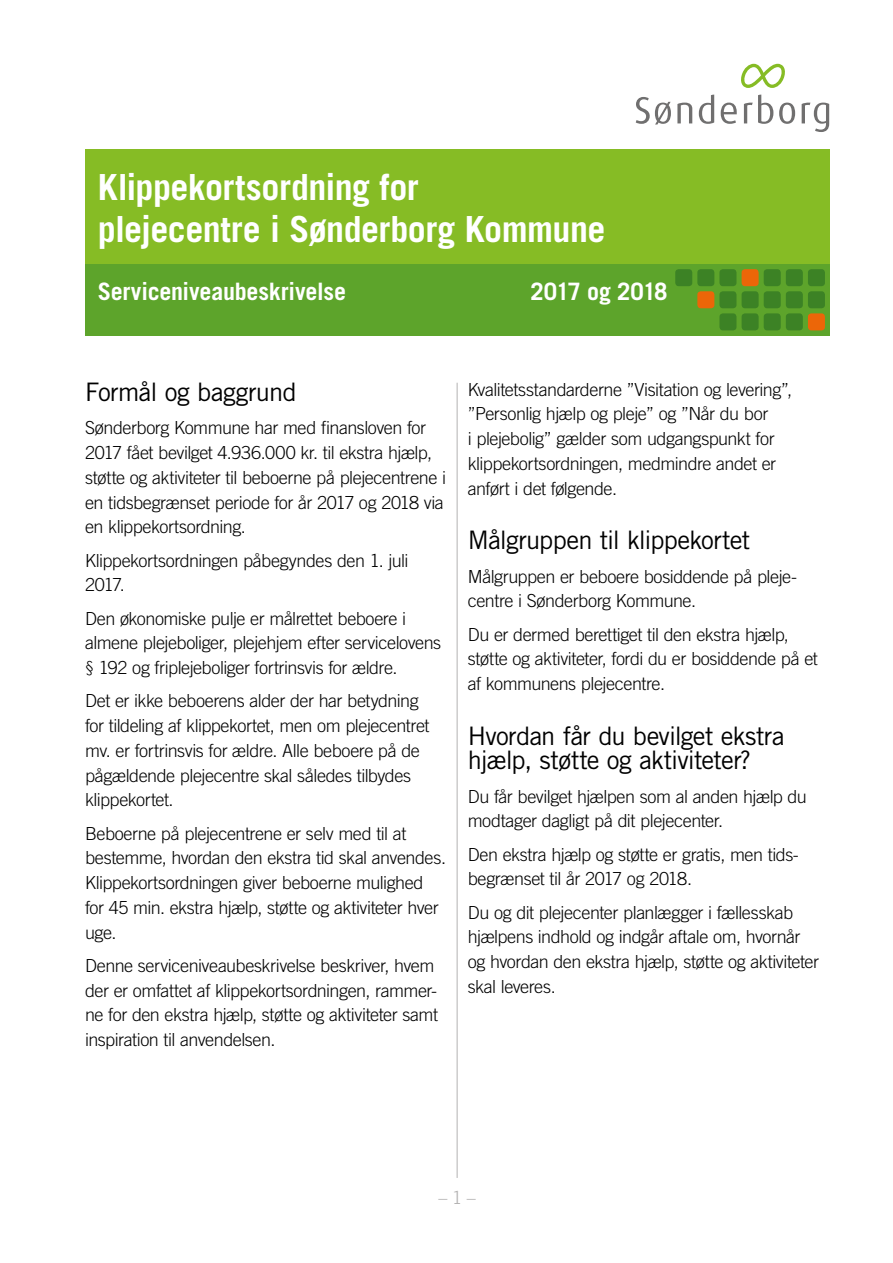
<style>
.page{position:relative;width:893px;height:1263px;background:#fff}
.page>*{position:absolute;margin:0;border:0;box-sizing:border-box;transform-origin:0 0}
.H1_-_RUBRIK_FORSIDE{font:700 36px/42px "Trade Gothic LT Std";letter-spacing:-.015em;color:#fff}
.H3_-_RUBRIK{font:25.5px/24.8px "Trade Gothic LT Std";letter-spacing:-.03em;color:#000}
.H2_-_UNDERRUBRIK{font:700 24px "Trade Gothic LT Std";letter-spacing:-.01em;color:#fff}
.H2_-_UNDERRUBRIK-2{font:700 24px "Trade Gothic LT Std";letter-spacing:-.045em;color:#fff}
.P_-_BRØD{font:300 18px/24.8px "Trade Gothic LT Std";letter-spacing:-.025em;color:#000}
.t1{font:300 18px "Trade Gothic LT Std";color:#b3b2b2}
</style>
<div class="page">
<hr style="left:457px;top:383px;width:1px;height:795px;background:#b3b2b2">
<div style="left:85px;top:264px;width:744px;height:72px;background:#5da42b"></div>
<div style="left:85px;top:149px;width:744px;height:115px;background:#86bc25"></div>
<svg style="left:741px;top:64px;width:44px;height:24px"></svg>
<svg style="left:677px;top:103px;width:15px;height:20px"></svg>
<svg style="left:779px;top:103px;width:16px;height:21px"></svg>
<svg style="left:802px;top:103px;width:27px;height:29px"></svg>
<svg style="left:721px;top:103px;width:16px;height:21px"></svg>
<svg style="left:744px;top:95px;width:29px;height:29px"></svg>
<svg style="left:636px;top:97px;width:35px;height:28px"></svg>
<svg style="left:699px;top:95px;width:15px;height:29px"></svg>
<div style="left:697px;top:291px;width:17px;height:17px;background:#ec6608;border-radius:3px"></div>
<div style="left:742px;top:269px;width:17px;height:17px;background:#ec6608;border-radius:3px"></div>
<div style="left:808px;top:313px;width:17px;height:17px;background:#ec6608;border-radius:3px"></div>
<div style="left:675px;top:269px;width:17px;height:17px;background:#3c8225;border-radius:3px"></div>
<div style="left:697px;top:269px;width:17px;height:17px;background:#3c8225;border-radius:3px"></div>
<div style="left:719px;top:269px;width:17px;height:17px;background:#3c8225;border-radius:3px"></div>
<div style="left:764px;top:269px;width:17px;height:17px;background:#3c8225;border-radius:3px"></div>
<div style="left:786px;top:269px;width:17px;height:17px;background:#3c8225;border-radius:3px"></div>
<div style="left:808px;top:269px;width:17px;height:17px;background:#3c8225;border-radius:3px"></div>
<div style="left:719px;top:291px;width:17px;height:17px;background:#3c8225;border-radius:3px"></div>
<div style="left:742px;top:291px;width:17px;height:17px;background:#3c8225;border-radius:3px"></div>
<div style="left:764px;top:291px;width:17px;height:17px;background:#3c8225;border-radius:3px"></div>
<div style="left:786px;top:291px;width:17px;height:17px;background:#3c8225;border-radius:3px"></div>
<div style="left:808px;top:291px;width:17px;height:17px;background:#3c8225;border-radius:3px"></div>
<div style="left:719px;top:313px;width:17px;height:17px;background:#3c8225;border-radius:3px"></div>
<div style="left:742px;top:313px;width:17px;height:17px;background:#3c8225;border-radius:3px"></div>
<div style="left:764px;top:313px;width:17px;height:17px;background:#3c8225;border-radius:3px"></div>
<div style="left:786px;top:313px;width:17px;height:17px;background:#3c8225;border-radius:3px"></div>
<h1 class="H1_-_RUBRIK_FORSIDE" style="left:98px;top:166px;width:509px">Klippekortsordning for<br>plejecentre i Sønderborg Kommune</h1>
<h2 class="H2_-_UNDERRUBRIK" style="left:98px;top:277px;width:250px">Serviceniveaubeskrivelse</h2>
<h2 class="H2_-_UNDERRUBRIK-2" style="left:531px;top:277px;width:138px">2017 og 2018</h2>
<h3 class="H3_-_RUBRIK" style="left:85px;top:379px;width:213px">Formål og baggrund</h3>
<p class="P_-_BRØD" style="left:85px;top:415px;width:362px">Sønderborg Kommune har med finansloven for 2017 fået bevilget 4.936.000 kr. til ekstra hjælp, støtte og aktiviteter til beboerne på plejecentrene i en tidsbegrænset periode for år 2017 og 2018 via en klippekortsordning.</p>
<p class="P_-_BRØD" style="left:85px;top:548px;width:325px">Klippekortsordningen påbegyndes den 1. juli<br>2017.</p>
<p class="P_-_BRØD" style="left:85px;top:606px;width:358px">Den økonomiske pulje er målrettet beboere i almene plejeboliger, plejehjem efter servicelovens § 192 og friplejeboliger fortrinsvis for ældre.</p>
<p class="P_-_BRØD" style="left:85px;top:688px;width:346px">Det er ikke beboerens alder der har betydning for tildeling af klippekortet, men om plejecentret mv. er fortrinsvis for ældre. Alle beboere på de pågældende plejecentre skal således tilbydes klippekortet.</p>
<p class="P_-_BRØD" style="left:85px;top:821px;width:362px">Beboerne på plejecentrene er selv med til at bestemme, hvordan den ekstra tid skal anvendes.<br>Klippekortsordningen giver beboerne mulighed for 45 min. ekstra hjælp, støtte og aktiviteter hver uge.</p>
<p class="P_-_BRØD" style="left:85px;top:953px;width:355px">Denne serviceniveaubeskrivelse beskriver, hvem der er omfattet af klippekortsordningen, rammer&shy;ne for den ekstra hjælp, støtte og aktiviteter samt inspiration til anvendelsen.</p>
<p class="P_-_BRØD" style="left:468px;top:377px;width:326px">Kvalitetsstandarderne ”Visitation og levering”, ”Personlig hjælp og pleje” og ”Når du bor<br>i plejebolig” gælder som udgangspunkt for klippekortsordningen, medmindre andet er anført i det følgende.</p>
<h3 class="H3_-_RUBRIK" style="left:468px;top:527px;width:284px">Målgruppen til klippekortet</h3>
<p class="P_-_BRØD" style="left:468px;top:563px;width:331px">Målgruppen er beboere bosiddende på pleje&shy;centre i Sønderborg Kommune.</p>
<p class="P_-_BRØD" style="left:468px;top:621px;width:352px">Du er dermed berettiget til den ekstra hjælp, støtte og aktiviteter, fordi du er bosiddende på et af kommunens plejecentre.</p>
<h3 class="H3_-_RUBRIK" style="left:468px;top:723px;width:318px">Hvordan får du bevilget ekstra hjælp, støtte og aktiviteter?</h3>
<p class="P_-_BRØD" style="left:468px;top:783px;width:341px">Du får bevilget hjælpen som al anden hjælp du modtager dagligt på dit plejecenter.</p>
<p class="P_-_BRØD" style="left:468px;top:841px;width:333px">Den ekstra hjælp og støtte er gratis, men tids&shy;begrænset til år 2017 og 2018.</p>
<p class="P_-_BRØD" style="left:468px;top:899px;width:353px">Du og dit plejecenter planlægger i fællesskab hjælpens indhold og indgår aftale om, hvornår og hvordan den ekstra hjælp, støtte og aktiviteter skal leveres.</p>
<p class="t1" style="left:438px;top:1186px;width:39px">– 1 –</p>
</div>
